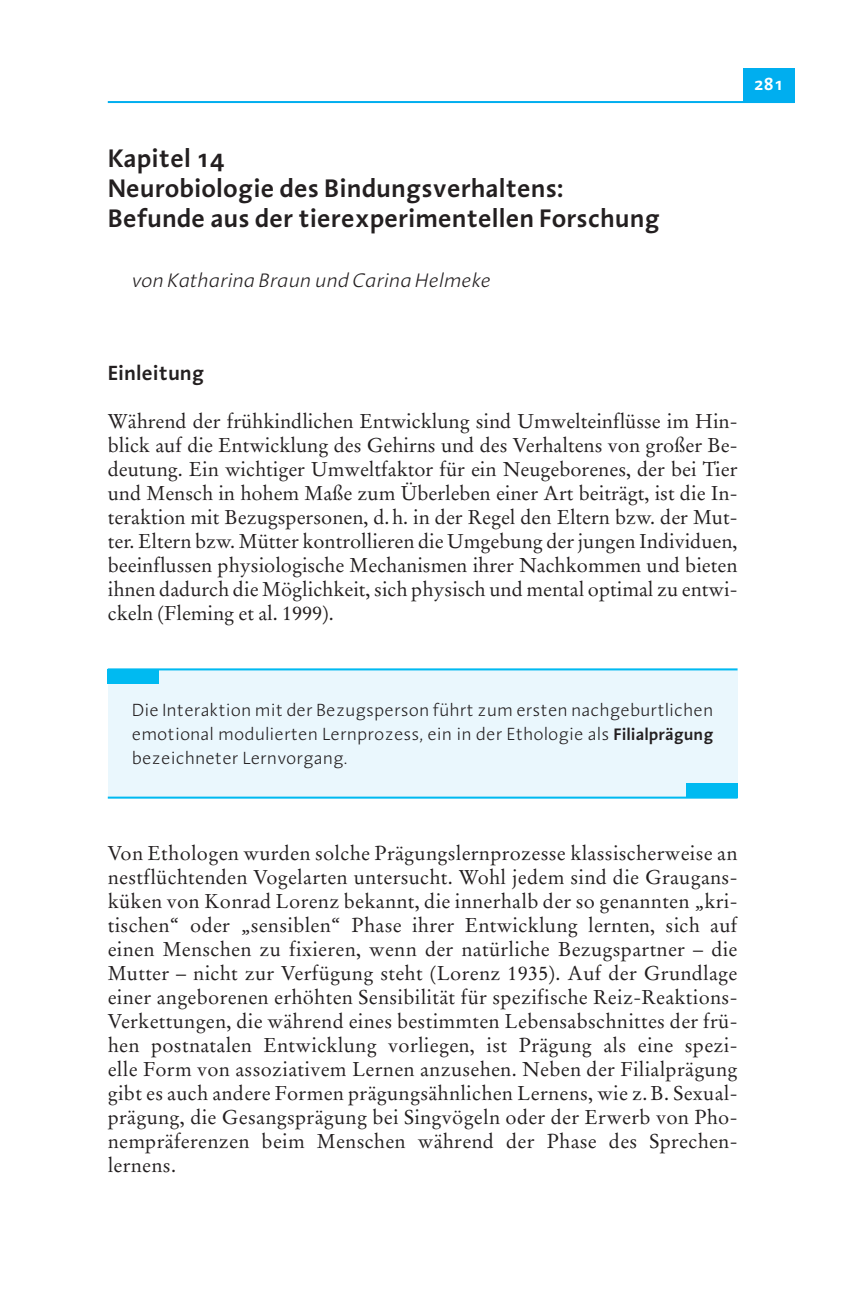
<style>
.page{position:relative;width:851px;height:1304px;background:#fff}
.page>*{position:absolute;margin:0;border:0;box-sizing:border-box;transform-origin:0 0}
.t1{font:600 26px/30px "Linotype Aroma";color:#231f20}
.t2{font:600 21px "Linotype Aroma";color:#231f20}
.t3{font:20px/24px "Stempel Garamond";letter-spacing:.005em;color:#231f20;text-align:justify}
.t4{font:italic 300 20px "Linotype Aroma";color:#231f20}
.t5{font:300 18px/24px "Linotype Aroma";color:#231f20;text-align:justify}
.t6{font:600 18px "Linotype Aroma";color:#fff}
.s1{font-weight:600;font-size:17px}
</style>
<div class="page">
<div style="left:743px;top:68px;width:51px;height:34px;background:#00aeef"></div>
<hr style="left:108px;top:101px;width:686px;height:2px;background:#00aeef">
<div style="left:108px;top:668px;width:629px;height:131px;background:#eaf7fd"></div>
<hr style="left:108px;top:668px;width:629px;height:2px;background:#00baf1">
<div style="left:108px;top:669px;width:51px;height:15px;background:#00baf1"></div>
<hr style="left:108px;top:797px;width:629px;height:2px;background:#00baf1">
<div style="left:686px;top:783px;width:51px;height:15px;background:#00baf1"></div>
<h1 class="t1" style="left:108px;top:146px;width:553px">Kapitel 14<br>Neurobiologie des Bindungsverhaltens:<br>Befunde aus der tierexperimentellen Forschung</h1>
<p class="t4" style="left:132px;top:273px;width:360px">von Katharina Braun und Carina Helmeke</p>
<p class="t6" style="left:753px;top:78px;width:31px">281</p>
<p class="t2" style="left:108px;top:366px;width:98px">Einleitung</p>
<p class="t3" style="left:108px;top:411px;width:631px">Während der frühkindlichen Entwicklung sind Umwelteinflüsse im Hin&shy;blick auf die Entwicklung des Gehirns und des Verhaltens von großer Be&shy;deutung. Ein wichtiger Umweltfaktor für ein Neugeborenes, der bei Tier und Mensch in hohem Maße zum Überleben einer Art beiträgt, ist die In&shy;teraktion mit Bezugspersonen, d.h. in der Regel den Eltern bzw. der Mut&shy;ter. Eltern bzw. Mütter kontrollieren die Umgebung der jungen Individuen, beeinflussen physiologische Mechanismen ihrer Nachkommen und bieten ihnen dadurch die Möglichkeit, sich physisch und mental optimal zu entwi&shy;ckeln (Fleming et al. 1999).</p>
<p class="t5" style="left:132px;top:700px;width:583px">Die Interaktion mit der Bezugsperson führt zum ersten nachgeburtlichen emotional modulierten Lernprozess, ein in der Ethologie als <span class="s1">Filialprägung </span>bezeichneter Lernvorgang.</p>
<p class="t3" style="left:108px;top:843px;width:631px">Von Ethologen wurden solche Prägungslernprozesse klassischerweise an nestflüchtenden Vogelarten untersucht. Wohl jedem sind die Graugans&shy;küken von Konrad Lorenz bekannt, die innerhalb der so genannten „kri&shy;tischen“ oder „sensiblen“ Phase ihrer Entwicklung lernten, sich auf einen Menschen zu fixieren, wenn der natürliche Bezugspartner – die Mutter – nicht zur Verfügung steht (Lorenz 1935). Auf der Grundlage einer angeborenen erhöhten Sensibilität für spezifische Reiz-Reaktions-Verkettungen, die während eines bestimmten Lebensabschnittes der frü&shy;hen postnatalen Entwicklung vorliegen, ist Prägung als eine spezi&shy;elle Form von assoziativem Lernen anzusehen. Neben der Filialprägung gibt es auch andere Formen prägungsähnlichen Lernens, wie z.B. Sexual&shy;prägung, die Gesangsprägung bei Singvögeln oder der Erwerb von Pho&shy;nempräferenzen beim Menschen während der Phase des Sprechen&shy;lernens.</p>
</div>
